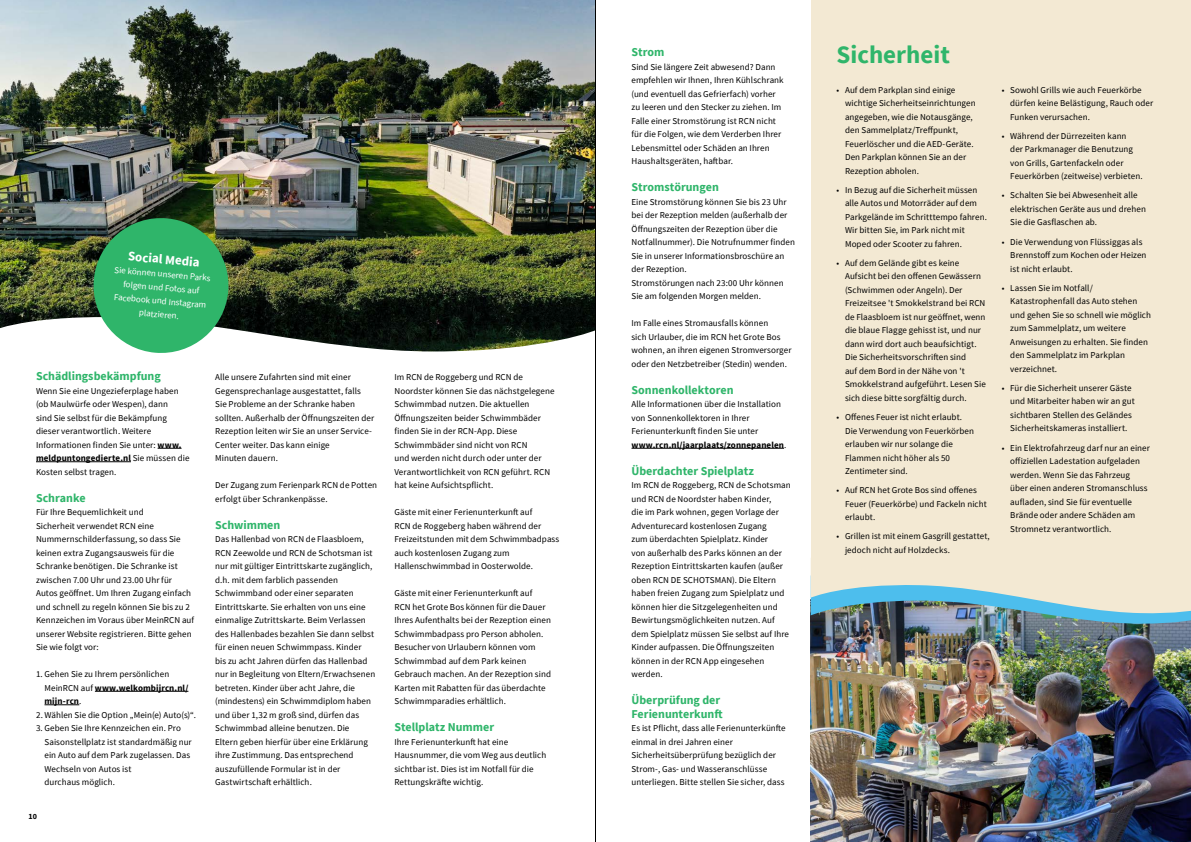
<style>
.page{position:relative;width:1191px;height:842px;background:#fff}
.page>*{position:absolute;margin:0;border:0;box-sizing:border-box;transform-origin:0 0}
.t1{font:700 25px "Source Sans Pro";color:#2fb56a}
.t2{font:700 13px "Source Sans Pro";color:#fff}
.t3{font:700 12px/13.5px "Source Sans Pro";color:#2fb56a}
.t4{font:9px/13.5px "Source Sans Pro";letter-spacing:.005em;color:#000}
.t5{font:9px/13.5px "Source Sans Pro";color:#fff;text-align:center}
.t6{font:700 8px "Source Sans Pro";color:#000}
.s1{font-weight:700}
</style>
<div class="page">
<img style="left:0;top:0;width:595px;height:317px">
<svg style="left:0;top:317px;width:595px;height:35px"></svg>
<hr style="left:631px;top:448px;width:153px;height:1px;background:#000">
<svg style="left:158px;top:448px;width:23px;height:1px"></svg>
<hr style="left:36px;top:461px;width:95px;height:1px;background:#000">
<hr style="left:95px;top:691px;width:93px;height:1px;background:#000">
<hr style="left:45px;top:704px;width:34px;height:1px;background:#000">
<hr style="left:595px;top:0;width:1px;height:842px;background:#000">
<div style="left:811px;top:0;width:380px;height:842px;background:#f3e9d3"></div>
<img style="left:810px;top:624px;width:381px;height:218px">
<svg style="left:810px;top:558px;width:381px;height:66px"></svg>
<svg style="left:91px;top:215px;width:140px;height:138px;background:#47ab6f"></svg>
<h2 class="t2" style="left:129px;top:247px;width:73px;rotate:5deg">Social Media</h2>
<p class="t5" style="left:115px;top:263px;width:98px;rotate:5deg">Sie können unseren Parks folgen und Fotos auf<br>Facebook und Instagram platzieren.</p>
<h3 class="t3" style="left:36px;top:369px;width:126px">Schädlingsbekämpfung</h3>
<p class="t4" style="left:36px;top:384px;width:155px">Wenn Sie eine Ungezieferplage haben (ob Maulwürfe oder Wespen), dann<br>sind Sie selbst für die Bekämpfung dieser verantwortlich. Weitere Informationen finden Sie unter: <span class="s1">www. meldpuntongedierte.nl</span> Sie müssen die Kosten selbst tragen.</p>
<h3 class="t3" style="left:36px;top:491px;width:51px">Schranke</h3>
<p class="t4" style="left:36px;top:505px;width:160px">Für Ihre Bequemlichkeit und<br>Sicherheit verwendet RCN eine Nummernschilderfassung, so dass Sie keinen extra Zugangsausweis für die Schranke benötigen. Die Schranke ist zwischen 7.00 Uhr und 23.00 Uhr für Autos geöffnet. Um Ihren Zugang einfach und schnell zu regeln können Sie bis zu 2<br>Kennzeichen im Voraus über MeinRCN auf unserer Website registrieren. Bitte gehen Sie wie folgt vor:</p>
<p class="t4" style="left:45px;top:667px;width:145px;text-indent:-9px">1. Gehen Sie zu Ihrem persönlichen<br>MeinRCN auf <span class="s1">www.welkombijrcn.nl/ mijn-rcn</span>.</p>
<p class="t4" style="left:36px;top:708px;width:161px">2. Wählen Sie die Option „Mein(e) Auto(s)“.</p>
<p class="t4" style="left:45px;top:721px;width:149px;text-indent:-9px">3. Geben Sie Ihre Kennzeichen ein. Pro<br>Saisonstellplatz ist standardmäßig nur ein Auto auf dem Park zugelassen. Das<br>Wechseln von Autos ist<br>durchaus möglich.</p>
<p class="t6" style="left:28px;top:811px;width:10px">10</p>
<p class="t4" style="left:215px;top:370px;width:160px">Alle unsere Zufahrten sind mit einer Gegensprechanlage ausgestattet, falls Sie Probleme an der Schranke haben sollten. Außerhalb der Öffnungszeiten der Rezeption leiten wir Sie an unser Service-Center weiter. Das kann einige<br>Minuten dauern.</p>
<p class="t4" style="left:215px;top:478px;width:163px">Der Zugang zum Ferienpark RCN de Potten erfolgt über Schrankenpässe.</p>
<h3 class="t3" style="left:215px;top:518px;width:67px">Schwimmen</h3>
<p class="t4" style="left:215px;top:532px;width:162px">Das Hallenbad von RCN de Flaasbloem, RCN Zeewolde und RCN de Schotsman ist nur mit gültiger Eintrittskarte zugänglich, d.h. mit dem farblich passenden Schwimmband oder einer separaten Eintrittskarte. Sie erhalten von uns eine einmalige Zutrittskarte. Beim Verlassen des Hallenbades bezahlen Sie dann selbst für einen neuen Schwimmpass. Kinder<br>bis zu acht Jahren dürfen das Hallenbad nur in Begleitung von Eltern/Erwachsenen betreten. Kinder über acht Jahre, die (mindestens) ein Schwimmdiplom haben und über 1,32 m groß sind, dürfen das Schwimmbad alleine benutzen. Die<br>Eltern geben hierfür über eine Erklärung ihre Zustimmung. Das entsprechend auszufüllende Formular ist in der Gastwirtschaft erhältlich.</p>
<p class="t4" style="left:394px;top:370px;width:162px">Im RCN de Roggeberg und RCN de Noordster können Sie das nächstgelegene Schwimmbad nutzen. Die aktuellen Öffnungszeiten beider Schwimmbäder finden Sie in der RCN-App. Diese Schwimmbäder sind nicht von RCN<br>und werden nicht durch oder unter der Verantwortlichkeit von RCN geführt. RCN hat keine Aufsichtspflicht.</p>
<p class="t4" style="left:394px;top:505px;width:166px">Gäste mit einer Ferienunterkunft auf<br>RCN de Roggeberg haben während der Freizeitstunden mit dem Schwimmbadpass auch kostenlosen Zugang zum Hallenschwimmbad in Oosterwolde.</p>
<p class="t4" style="left:394px;top:586px;width:158px">Gäste mit einer Ferienunterkunft auf<br>RCN het Grote Bos können für die Dauer Ihres Aufenthalts bei der Rezeption einen Schwimmbadpass pro Person abholen.<br>Besucher von Urlaubern können vom Schwimmbad auf dem Park keinen Gebrauch machen. An der Rezeption sind Karten mit Rabatten für das überdachte Schwimmparadies erhältlich.</p>
<h3 class="t3" style="left:394px;top:720px;width:101px">Stellplatz Nummer</h3>
<p class="t4" style="left:394px;top:735px;width:153px">Ihre Ferienunterkunft hat eine Hausnummer, die vom Weg aus deutlich sichtbar ist. Dies ist im Notfall für die Rettungskräfte wichtig.</p>
<h3 class="t3" style="left:631px;top:45px;width:34px">Strom</h3>
<p class="t4" style="left:631px;top:60px;width:154px">Sind Sie längere Zeit abwesend? Dann empfehlen wir Ihnen, Ihren Kühlschrank (und eventuell das Gefrierfach) vorher zu leeren und den Stecker zu ziehen. Im Falle einer Stromstörung ist RCN nicht für die Folgen, wie dem Verderben Ihrer Lebensmittel oder Schäden an Ihren Haushaltsgeräten, haftbar.</p>
<h3 class="t3" style="left:631px;top:180px;width:89px">Stromstörungen</h3>
<p class="t4" style="left:631px;top:195px;width:165px">Eine Stromstörung können Sie bis 23 Uhr bei der Rezeption melden (außerhalb der Öffnungszeiten der Rezeption über die Notfallnummer). Die Notrufnummer finden Sie in unserer Informationsbroschüre an der Rezeption.<br>Stromstörungen nach 23:00 Uhr können Sie am folgenden Morgen melden.</p>
<p class="t4" style="left:631px;top:316px;width:161px">Im Falle eines Stromausfalls können<br>sich Urlauber, die im RCN het Grote Bos wohnen, an ihren eigenen Stromversorger oder den Netzbetreiber (Stedin) wenden.</p>
<h3 class="t3" style="left:631px;top:383px;width:103px">Sonnenkollektoren</h3>
<p class="t4" style="left:631px;top:397px;width:156px">Alle Informationen über die Installation von Sonnenkollektoren in Ihrer Ferienunterkunft finden Sie unter <span class="s1">www.rcn.nl/jaarplaats/zonnepanelen</span>.</p>
<h3 class="t3" style="left:631px;top:464px;width:124px">Überdachter Spielplatz</h3>
<p class="t4" style="left:631px;top:478px;width:161px">Im RCN de Roggeberg, RCN de Schotsman und RCN de Noordster haben Kinder,<br>die im Park wohnen, gegen Vorlage der Adventurecard kostenlosen Zugang<br>zum überdachten Spielplatz. Kinder<br>von außerhalb des Parks können an der Rezeption Eintrittskarten kaufen (außer oben RCN DE SCHOTSMAN). Die Eltern haben freien Zugang zum Spielplatz und können hier die Sitzgelegenheiten und Bewirtungsmöglichkeiten nutzen. Auf dem Spielplatz müssen Sie selbst auf Ihre Kinder aufpassen. Die Öffnungszeiten können in der RCN App eingesehen werden.</p>
<h3 class="t3" style="left:631px;top:693px;width:93px">Überprüfung der<br>Ferienunterkunft</h3>
<p class="t4" style="left:631px;top:721px;width:156px">Es ist Pflicht, dass alle Ferienunterkünfte einmal in drei Jahren einer Sicherheitsüberprüfung bezüglich der Strom-, Gas- und Wasseranschlüsse unterliegen. Bitte stellen Sie sicher, dass</p>
<h1 class="t1" style="left:836px;top:38px;width:115px">Sicherheit</h1>
<p class="t4" style="left:845px;top:83px;width:132px;text-indent:-9px">• Auf dem Parkplan sind einige wichtige Sicherheitseinrichtungen angegeben, wie die Notausgänge, den Sammelplatz/Treffpunkt,<br>Feuerlöscher und die AED-Geräte.<br>Den Parkplan können Sie an der<br>Rezeption abholen.</p>
<p class="t4" style="left:845px;top:183px;width:143px;text-indent:-9px">• In Bezug auf die Sicherheit müssen alle Autos und Motorräder auf dem Parkgelände im Schritttempo fahren.<br>Wir bitten Sie, im Park nicht mit Moped oder Scooter zu fahren.</p>
<p class="t4" style="left:845px;top:256px;width:142px;text-indent:-9px">• Auf dem Gelände gibt es keine Aufsicht bei den offenen Gewässern (Schwimmen oder Angeln). Der Freizeitsee 't Smokkelstrand bei RCN de Flaasbloem ist nur geöffnet, wenn die blaue Flagge gehisst ist, und nur dann wird dort auch beaufsichtigt.<br>Die Sicherheitsvorschriften sind<br>auf dem Bord in der Nähe von 't Smokkelstrand aufgeführt. Lesen Sie sich diese bitte sorgfältig durch.</p>
<p class="t4" style="left:845px;top:410px;width:130px;text-indent:-9px">• Offenes Feuer ist nicht erlaubt.<br>Die Verwendung von Feuerkörben erlauben wir nur solange die<br>Flammen nicht höher als 50<br>Zentimeter sind.</p>
<p class="t4" style="left:845px;top:483px;width:143px;text-indent:-9px">• Auf RCN het Grote Bos sind offenes<br>Feuer (Feuerkörbe) und Fackeln nicht erlaubt.</p>
<p class="t4" style="left:845px;top:530px;width:146px;text-indent:-9px">• Grillen ist mit einem Gasgrill gestattet, jedoch nicht auf Holzdecks.</p>
<p class="t4" style="left:1010px;top:83px;width:144px;text-indent:-9px">• Sowohl Grills wie auch Feuerkörbe dürfen keine Belästigung, Rauch oder<br>Funken verursachen.</p>
<p class="t4" style="left:1010px;top:129px;width:134px;text-indent:-9px">• Während der Dürrezeiten kann<br>der Parkmanager die Benutzung von Grills, Gartenfackeln oder<br>Feuerkörben (zeitweise) verbieten.</p>
<p class="t4" style="left:1010px;top:189px;width:137px;text-indent:-9px">• Schalten Sie bei Abwesenheit alle elektrischen Geräte aus und drehen<br>Sie die Gasflaschen ab.</p>
<p class="t4" style="left:1010px;top:235px;width:138px;text-indent:-9px">• Die Verwendung von Flüssiggas als<br>Brennstoff zum Kochen oder Heizen ist nicht erlaubt.</p>
<p class="t4" style="left:1010px;top:281px;width:142px;text-indent:-9px">• Lassen Sie im Notfall/<br>Katastrophenfall das Auto stehen und gehen Sie so schnell wie möglich zum Sammelplatz, um weitere<br>Anweisungen zu erhalten. Sie finden den Sammelplatz im Parkplan verzeichnet.</p>
<p class="t4" style="left:1010px;top:381px;width:126px;text-indent:-9px">• Für die Sicherheit unserer Gäste und Mitarbeiter haben wir an gut sichtbaren Stellen des Geländes Sicherheitskameras installiert.</p>
<p class="t4" style="left:1010px;top:441px;width:141px;text-indent:-9px">• Ein Elektrofahrzeug darf nur an einer offiziellen Ladestation aufgeladen werden. Wenn Sie das Fahrzeug über einen anderen Stromanschluss aufladen, sind Sie für eventuelle Brände oder andere Schäden am Stromnetz verantwortlich.</p>
</div>
